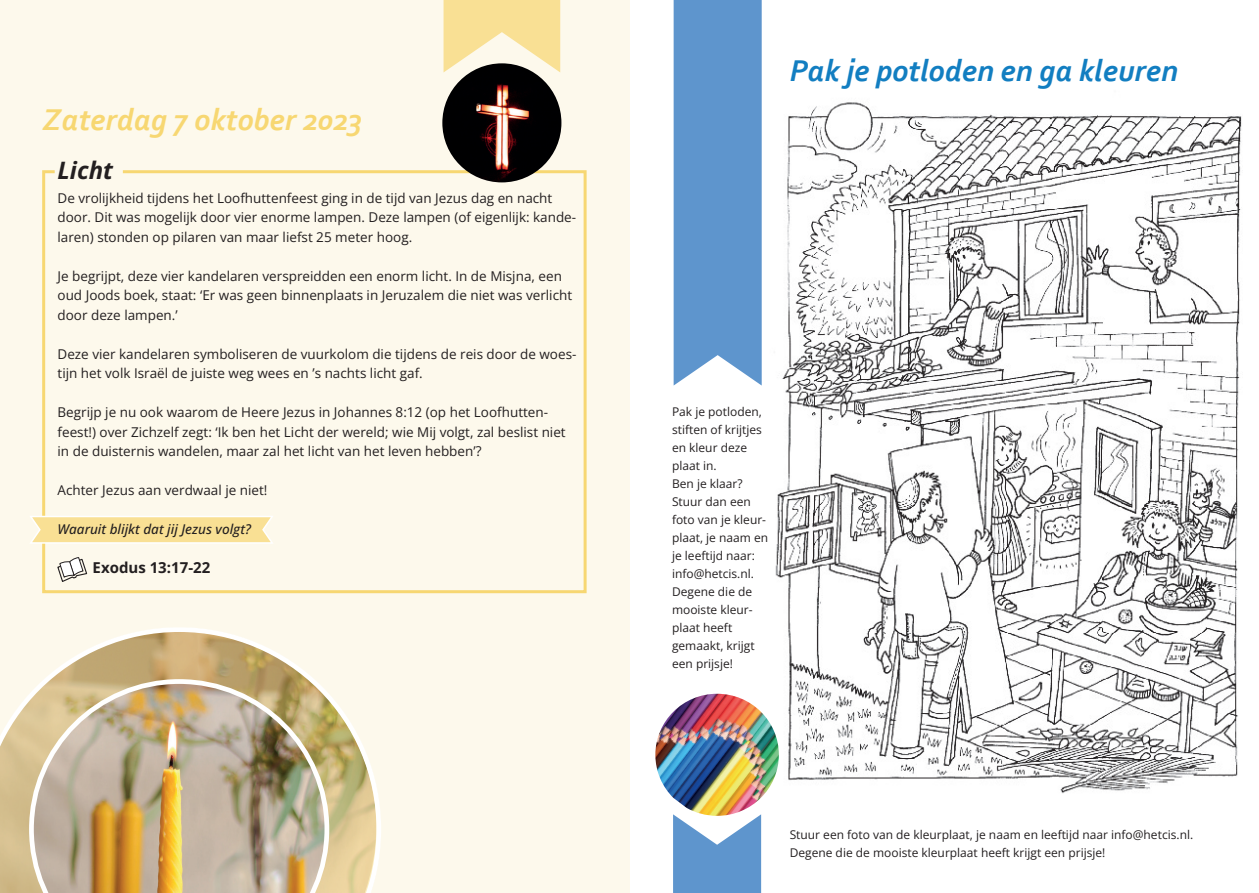
<style>
.page{position:relative;width:1259px;height:893px;background:#fff}
.page>*{position:absolute;margin:0;border:0;box-sizing:border-box;transform-origin:0 0}
.t1{font:italic 700 31.5px "Corbel";color:#127ec1}
.t2{font:italic 700 31.5px "Corbel";color:#f7d772}
.t3{font:italic 700 24px "Open Sans";color:#231f20}
.t4{font:700 15px "Open Sans";color:#231f20}
.t5{font:13.5px/19.5px "Open Sans";color:#231f20}
.t6{font:italic 500 13.5px "Open Sans";color:#231f20}
.t7{font:12px/18px "Open Sans";color:#231f20}
</style>
<div class="page">
<div style="left:0;top:0;width:629px;height:893px;background:#fdf9ec"></div>
<img style="left:775px;top:102px;width:467px;height:691px">
<svg style="left:673px;top:816px;width:88px;height:77px"></svg>
<svg style="left:673px;top:0;width:88px;height:386px;background:#6d9fd1"></svg>
<svg style="left:42px;top:169px;width:545px;height:425px"></svg>
<svg style="left:56px;top:556px;width:32px;height:27px"></svg>
<svg style="left:30px;top:514px;width:245px;height:30px"></svg>
<img style="left:442px;top:63px;width:119px;height:119px;border-radius:60px">
<svg style="left:443px;top:0;width:117px;height:72px"></svg>
<img style="left:655px;top:694px;width:124px;height:122px">
<img style="left:0;top:628px;width:381px;height:265px">
<h1 class="t2" style="left:43px;top:100px;width:321px">Zaterdag 7 oktober 2023</h1>
<h2 class="t3" style="left:58px;top:153px;width:57px">Licht</h2>
<p class="t5" style="left:58px;top:188px;width:520px">De vrolijkheid tijdens het Loofhuttenfeest ging in de tijd van Jezus dag en nacht door. Dit was mogelijk door vier enorme lampen. Deze lampen (of eigenlijk: kande&shy;laren) stonden op pilaren van maar liefst 25 meter hoog.</p>
<p class="t5" style="left:58px;top:266px;width:516px">Je begrijpt, deze vier kandelaren verspreidden een enorm licht. In de Misjna, een oud Joods boek, staat: ‘Er was geen binnenplaats in Jeruzalem die niet was verlicht door deze lampen.’</p>
<p class="t5" style="left:58px;top:344px;width:520px">Deze vier kandelaren symboliseren de vuurkolom die tijdens de reis door de woes&shy;tijn het volk Israël de juiste weg wees en ’s nachts licht gaf.</p>
<p class="t5" style="left:58px;top:402px;width:510px">Begrijp je nu ook waarom de Heere Jezus in Johannes 8:12 (op het Loofhutten&shy;feest!) over Zichzelf zegt: ‘Ik ben het Licht der wereld; wie Mij volgt, zal beslist niet in de duisternis wandelen, maar zal het licht van het leven hebben’?</p>
<p class="t5" style="left:58px;top:480px;width:211px">Achter Jezus aan verdwaal je niet!</p>
<p class="t6" style="left:58px;top:520px;width:195px">Waaruit blijkt dat jij Jezus volgt?</p>
<p class="t4" style="left:93px;top:558px;width:119px">Exodus 13:17-22</p>
<h1 class="t1" style="left:789px;top:51px;width:390px">Pak je potloden en ga kleuren</h1>
<p class="t7" style="left:672px;top:402px;width:98px">Pak je potloden, stiften of krijtjes en kleur deze plaat in.<br>Ben je klaar?<br>Stuur dan een foto van je kleur&shy;plaat, je naam en je leeftijd naar: info@hetcis.nl.<br>Degene die de mooiste kleur&shy;plaat heeft gemaakt, krijgt een prijsje!</p>
<p class="t7" style="left:789px;top:826px;width:405px">Stuur een foto van de kleurplaat, je naam en leeftijd naar info@hetcis.nl.<br>Degene die de mooiste kleurplaat heeft krijgt een prijsje!</p>
</div>
